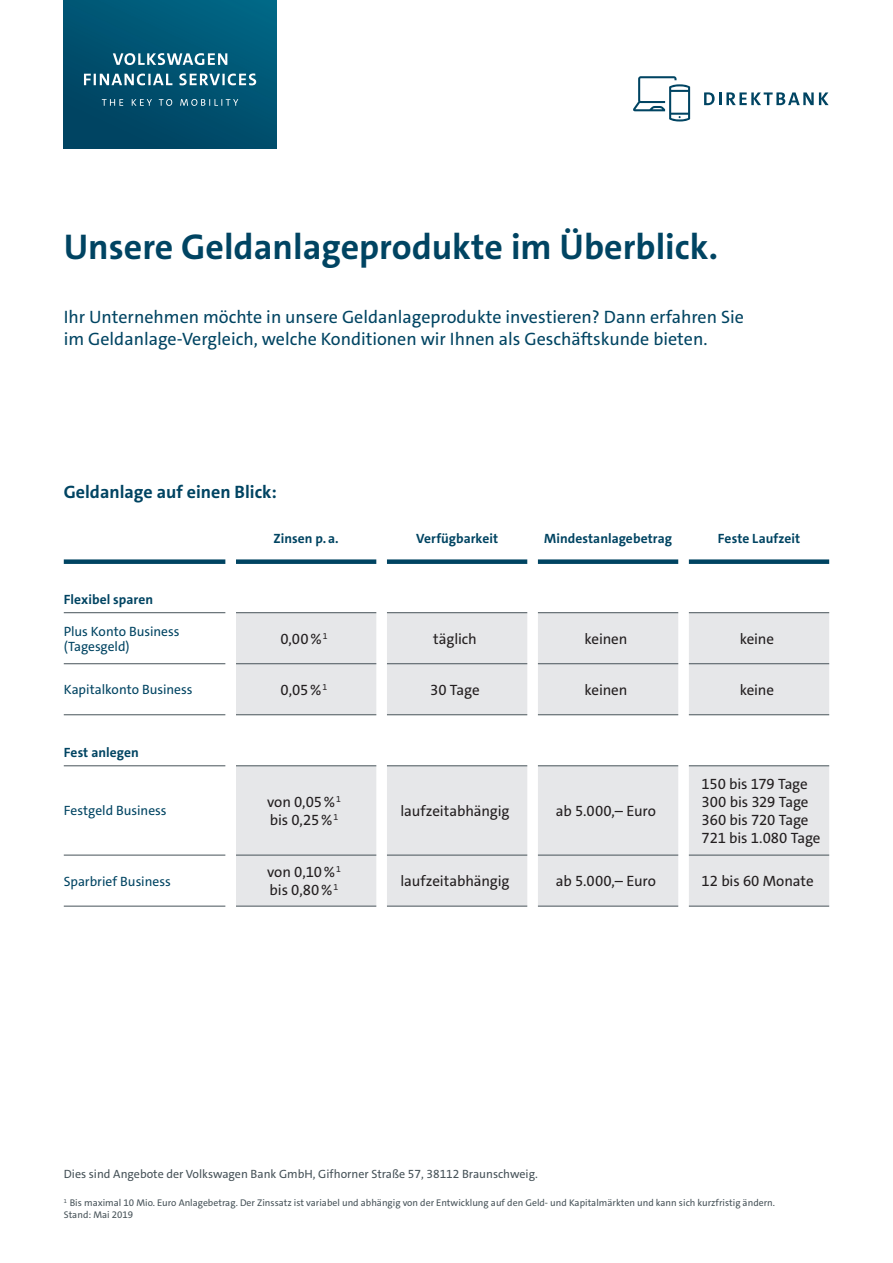
<style>
.page{position:relative;width:893px;height:1263px;background:#fff}
.page>*{position:absolute;margin:0;border:0;box-sizing:border-box;transform-origin:0 0}
.t1{font:700 36px "VWAG The Sans";color:#004462}
.t2{font:18px/21.6px "VWAG The Sans";color:#004462}
.t3{font:700 18px "VWAG The Sans";color:#004462}
.VVD_07_Tabellen-Inha{font:15px "VWAG The Sans";letter-spacing:-.01em;color:#231f20}
.VVD_07_Tabellen-Inha-2{font:13.5px/15px "VWAG The Sans";color:#004462}
.VVD_07_Tabellen-Inha-3{font:700 13.5px "VWAG The Sans";letter-spacing:.005em;color:#004462}
.t4{font:12px "VWAG The Sans";color:#475359}
.t5{font:9.75px "VWAG The Sans";color:#475359}
</style>
<div class="page">
<svg style="left:64px;top:0;width:212px;height:148px;background:#0c5b78"></svg>
<svg style="left:633px;top:76px;width:57px;height:45px"></svg>
<svg style="left:704px;top:92px;width:125px;height:13px"></svg>
<svg style="left:236px;top:613px;width:593px;height:293px;fill:#e6e7e9"></svg>
<div style="left:236px;top:559px;width:140px;height:5px;background:#004462"></div>
<div style="left:387px;top:559px;width:140px;height:5px;background:#004462"></div>
<div style="left:538px;top:559px;width:140px;height:5px;background:#004462"></div>
<div style="left:689px;top:559px;width:140px;height:5px;background:#004462"></div>
<div style="left:64px;top:559px;width:161px;height:5px;background:#004462"></div>
<hr style="left:64px;top:612px;width:161px;height:1px;background:#475359">
<hr style="left:64px;top:663px;width:161px;height:1px;background:#475359">
<hr style="left:64px;top:714px;width:161px;height:1px;background:#475359">
<hr style="left:64px;top:765px;width:161px;height:1px;background:#475359">
<hr style="left:64px;top:855px;width:161px;height:1px;background:#475359">
<hr style="left:64px;top:906px;width:161px;height:1px;background:#475359">
<hr style="left:236px;top:612px;width:140px;height:1px;background:#475359">
<hr style="left:236px;top:663px;width:140px;height:1px;background:#475359">
<hr style="left:236px;top:714px;width:140px;height:1px;background:#475359">
<hr style="left:236px;top:765px;width:140px;height:1px;background:#475359">
<hr style="left:236px;top:855px;width:140px;height:1px;background:#475359">
<hr style="left:236px;top:906px;width:140px;height:1px;background:#475359">
<hr style="left:387px;top:612px;width:140px;height:1px;background:#475359">
<hr style="left:387px;top:663px;width:140px;height:1px;background:#475359">
<hr style="left:387px;top:714px;width:140px;height:1px;background:#475359">
<hr style="left:387px;top:765px;width:140px;height:1px;background:#475359">
<hr style="left:387px;top:855px;width:140px;height:1px;background:#475359">
<hr style="left:387px;top:906px;width:140px;height:1px;background:#475359">
<hr style="left:538px;top:612px;width:140px;height:1px;background:#475359">
<hr style="left:538px;top:663px;width:140px;height:1px;background:#475359">
<hr style="left:538px;top:714px;width:140px;height:1px;background:#475359">
<hr style="left:538px;top:765px;width:140px;height:1px;background:#475359">
<hr style="left:538px;top:855px;width:140px;height:1px;background:#475359">
<hr style="left:538px;top:906px;width:140px;height:1px;background:#475359">
<hr style="left:689px;top:612px;width:140px;height:1px;background:#475359">
<hr style="left:689px;top:663px;width:140px;height:1px;background:#475359">
<hr style="left:689px;top:714px;width:140px;height:1px;background:#475359">
<hr style="left:689px;top:765px;width:140px;height:1px;background:#475359">
<hr style="left:689px;top:855px;width:140px;height:1px;background:#475359">
<hr style="left:689px;top:906px;width:140px;height:1px;background:#475359">
<p class="t1" style="left:64px;top:223px;width:656px">Unsere Geldanlageprodukte im Überblick.</p>
<p class="t2" style="left:64px;top:307px;width:682px">Ihr Unternehmen möchte in unsere Geldanlageprodukte investieren? Dann erfahren Sie im Geldanlage-Vergleich, welche Konditionen wir Ihnen als Geschäftskunde bieten.</p>
<p class="t3" style="left:64px;top:480px;width:215px">Geldanlage auf einen Blick:</p>
<p class="VVD_07_Tabellen-Inha-3" style="left:274px;top:530px;width:67px">Zinsen p.a.</p>
<p class="VVD_07_Tabellen-Inha-3" style="left:416px;top:530px;width:84px">Verfügbarkeit</p>
<p class="VVD_07_Tabellen-Inha-3" style="left:544px;top:530px;width:129px">Mindestanlagebetrag</p>
<p class="VVD_07_Tabellen-Inha-3" style="left:718px;top:530px;width:84px">Feste Laufzeit</p>
<p class="VVD_07_Tabellen-Inha-3" style="left:64px;top:591px;width:91px">Flexibel sparen</p>
<p class="VVD_07_Tabellen-Inha-2" style="left:64px;top:624px;width:117px">Plus Konto Business (Tagesgeld)</p>
<p class="VVD_07_Tabellen-Inha" style="left:280px;top:629px;width:49px">0,00%<sup>1</sup></p>
<p class="VVD_07_Tabellen-Inha" style="left:433px;top:629px;width:45px">täglich</p>
<p class="VVD_07_Tabellen-Inha" style="left:584px;top:629px;width:45px">keinen</p>
<p class="VVD_07_Tabellen-Inha" style="left:740px;top:629px;width:36px">keine</p>
<p class="VVD_07_Tabellen-Inha-2" style="left:64px;top:682px;width:130px">Kapitalkonto Business</p>
<p class="VVD_07_Tabellen-Inha" style="left:281px;top:680px;width:48px">0,05%<sup>1</sup></p>
<p class="VVD_07_Tabellen-Inha" style="left:430px;top:680px;width:51px">30 Tage</p>
<p class="VVD_07_Tabellen-Inha" style="left:584px;top:680px;width:45px">keinen</p>
<p class="VVD_07_Tabellen-Inha" style="left:740px;top:680px;width:36px">keine</p>
<p class="VVD_07_Tabellen-Inha-3" style="left:64px;top:744px;width:76px">Fest anlegen</p>
<p class="VVD_07_Tabellen-Inha-2" style="left:64px;top:803px;width:104px">Festgeld Business</p>
<p class="VVD_07_Tabellen-Inha-2" style="left:64px;top:874px;width:109px">Sparbrief Business</p>
<p class="VVD_07_Tabellen-Inha" style="left:267px;top:792px;width:75px">von 0,05%<sup>1</sup></p>
<p class="VVD_07_Tabellen-Inha" style="left:270px;top:810px;width:70px">bis 0,25%<sup>1</sup></p>
<p class="VVD_07_Tabellen-Inha" style="left:267px;top:862px;width:75px">von 0,10%<sup>1</sup></p>
<p class="VVD_07_Tabellen-Inha" style="left:270px;top:880px;width:70px">bis 0,80%<sup>1</sup></p>
<p class="VVD_07_Tabellen-Inha" style="left:400px;top:801px;width:111px">laufzeitabhängig</p>
<p class="VVD_07_Tabellen-Inha" style="left:556px;top:801px;width:102px">ab 5.000,– Euro</p>
<p class="VVD_07_Tabellen-Inha" style="left:702px;top:774px;width:108px">150 bis 179 Tage</p>
<p class="VVD_07_Tabellen-Inha" style="left:702px;top:792px;width:108px">300 bis 329 Tage</p>
<p class="VVD_07_Tabellen-Inha" style="left:702px;top:810px;width:108px">360 bis 720 Tage</p>
<p class="VVD_07_Tabellen-Inha" style="left:702px;top:828px;width:120px">721 bis 1.080 Tage</p>
<p class="VVD_07_Tabellen-Inha" style="left:400px;top:871px;width:111px">laufzeitabhängig</p>
<p class="VVD_07_Tabellen-Inha" style="left:556px;top:871px;width:102px">ab 5.000,– Euro</p>
<p class="VVD_07_Tabellen-Inha" style="left:702px;top:871px;width:114px">12 bis 60 Monate</p>
<p class="t4" style="left:64px;top:1166px;width:476px">Dies sind Angebote der Volkswagen Bank GmbH, Gifhorner Straße 57, 38112 Braunschweig.</p>
<p class="t5" style="left:64px;top:1197px;width:713px"><sup>1</sup> Bis maximal 10 Mio. Euro Anlagebetrag. Der Zinssatz ist variabel und abhängig von der Entwicklung auf den Geld- und Kapitalmärkten und kann sich kurzfristig ändern.</p>
<p class="t5" style="left:64px;top:1209px;width:71px">Stand: Mai 2019</p>
</div>
